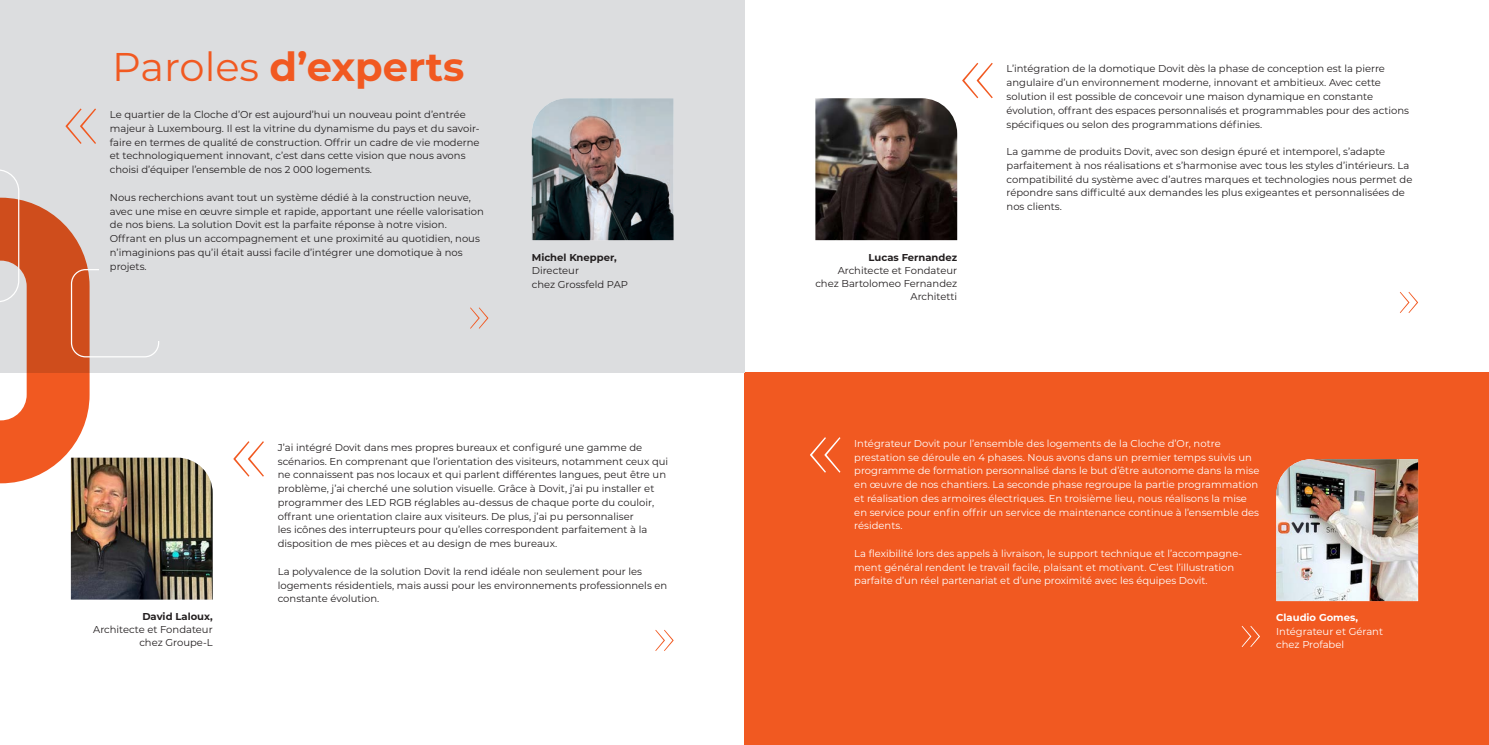
<style>
.page{position:relative;width:1489px;height:745px;background:#fff}
.page>*{position:absolute;margin:0;border:0;box-sizing:border-box;transform-origin:0 0}
.Titre{font:700 40px "Montserrat";color:#f15921}
.t1{font:10px/13.8px "Montserrat";color:#231f20}
.t2{font:10px/13.8px "Montserrat";color:#fff}
.t3{font:700 10px "Montserrat";color:#231f20}
.t4{font:700 10px "Montserrat";color:#fff}
.s1{font-weight:400}
.s2{font-weight:700}
</style>
<div class="page">
<div style="left:744px;top:372px;width:744px;height:372px;background:#f15921"></div>
<div style="left:0;top:0;width:744px;height:372px;background:#dcdddf"></div>
<img style="left:531px;top:98px;width:142px;height:142px">
<svg style="left:0;top:169px;width:213px;height:430px"></svg>
<div style="left:100px;top:226px;width:69px;height:114px;background:#dcdddf"></div>
<img style="left:1276px;top:459px;width:141px;height:141px">
<img style="left:815px;top:98px;width:142px;height:142px">
<svg style="left:66px;top:108px;width:30px;height:36px"></svg>
<svg style="left:233px;top:441px;width:31px;height:35px"></svg>
<svg style="left:962px;top:63px;width:30px;height:35px"></svg>
<svg style="left:1400px;top:292px;width:17px;height:21px"></svg>
<svg style="left:470px;top:307px;width:18px;height:21px"></svg>
<svg style="left:810px;top:437px;width:30px;height:35px"></svg>
<svg style="left:655px;top:629px;width:18px;height:21px"></svg>
<svg style="left:1241px;top:626px;width:18px;height:20px"></svg>
<p class="Titre" style="left:112px;top:38px;width:354px"><span class="s1">Paroles</span> d’experts</p>
<p class="t1" style="left:110px;top:107px;width:371px">Le quartier de la Cloche d’Or est aujourd’hui un nouveau point d’entrée majeur à Luxembourg. Il est la vitrine du dynamisme du pays et du savoir&shy;faire en termes de qualité de construction. Offrir un cadre de vie moderne et technologiquement innovant, c’est dans cette vision que nous avons choisi d’équiper l’ensemble de nos 2 000 logements.</p>
<p class="t1" style="left:110px;top:190px;width:375px">Nous recherchions avant tout un système dédié à la construction neuve, avec une mise en œuvre simple et rapide, apportant une réelle valorisation de nos biens. La solution Dovit est la parfaite réponse à notre vision.<br>Offrant en plus un accompagnement et une proximité au quotidien, nous n’imaginions pas qu’il était aussi facile d’intégrer une domotique à nos projets.</p>
<p class="t3" style="left:531px;top:249px;width:87px">Michel Knepper,</p>
<p class="t1" style="left:531px;top:263px;width:98px">Directeur<br>chez Grossfeld PAP</p>
<p class="t1" style="left:93px;top:609px;width:121px;line-height:13.2px;text-align:right"><span class="s2">David Laloux,<br></span>Architecte et Fondateur chez Groupe-L</p>
<p class="t1" style="left:278px;top:440px;width:392px">J’ai intégré Dovit dans mes propres bureaux et configuré une gamme de scénarios. En comprenant que l’orientation des visiteurs, notamment ceux qui ne connaissent pas nos locaux et qui parlent différentes langues, peut être un problème, j’ai cherché une solution visuelle. Grâce à Dovit, j’ai pu installer et programmer des LED RGB réglables au-dessus de chaque porte du couloir, offrant une orientation claire aux visiteurs. De plus, j’ai pu personnaliser<br>les icônes des interrupteurs pour qu’elles correspondent parfaitement à la disposition de mes pièces et au design de mes bureaux.</p>
<p class="t1" style="left:278px;top:563px;width:391px">La polyvalence de la solution Dovit la rend idéale non seulement pour les logements résidentiels, mais aussi pour les environnements professionnels en constante évolution.</p>
<p class="t3" style="left:868px;top:249px;width:90px">Lucas Fernandez</p>
<p class="t1" style="left:815px;top:263px;width:143px;line-height:13.2px;text-align:right">Architecte et Fondateur chez Bartolomeo Fernandez<br>Architetti</p>
<p class="t1" style="left:1006px;top:62px;width:404px">L’intégration de la domotique Dovit dès la phase de conception est la pierre angulaire d’un environnement moderne, innovant et ambitieux. Avec cette solution il est possible de concevoir une maison dynamique en constante évolution, offrant des espaces personnalisés et programmables pour des actions spécifiques ou selon des programmations définies.</p>
<p class="t1" style="left:1006px;top:144px;width:407px">La gamme de produits Dovit, avec son design épuré et intemporel, s’adapte parfaitement à nos réalisations et s’harmonise avec tous les styles d’intérieurs. La compatibilité du système avec d’autres marques et technologies nous permet de répondre sans difficulté aux demandes les plus exigeantes et personnalisées de nos clients.</p>
<p class="t2" style="left:854px;top:435px;width:406px">Intégrateur Dovit pour l’ensemble des logements de la Cloche d’Or, notre prestation se déroule en 4 phases. Nous avons dans un premier temps suivis un programme de formation personnalisé dans le but d’être autonome dans la mise en œuvre de nos chantiers. La seconde phase regroupe la partie programmation et réalisation des armoires électriques. En troisième lieu, nous réalisons la mise en service pour enfin offrir un service de maintenance continue à l’ensemble des résidents.</p>
<p class="t2" style="left:854px;top:545px;width:389px">La flexibilité lors des appels à livraison, le support technique et l’accompagne&shy;ment général rendent le travail facile, plaisant et motivant. C’est l’illustration parfaite d’un réel partenariat et d’une proximité avec les équipes Dovit.</p>
<p class="t4" style="left:1276px;top:610px;width:83px">Claudio Gomes,</p>
<p class="t2" style="left:1276px;top:623px;width:108px;line-height:13.2px">Intégrateur et Gérant chez Profabel</p>
</div>
